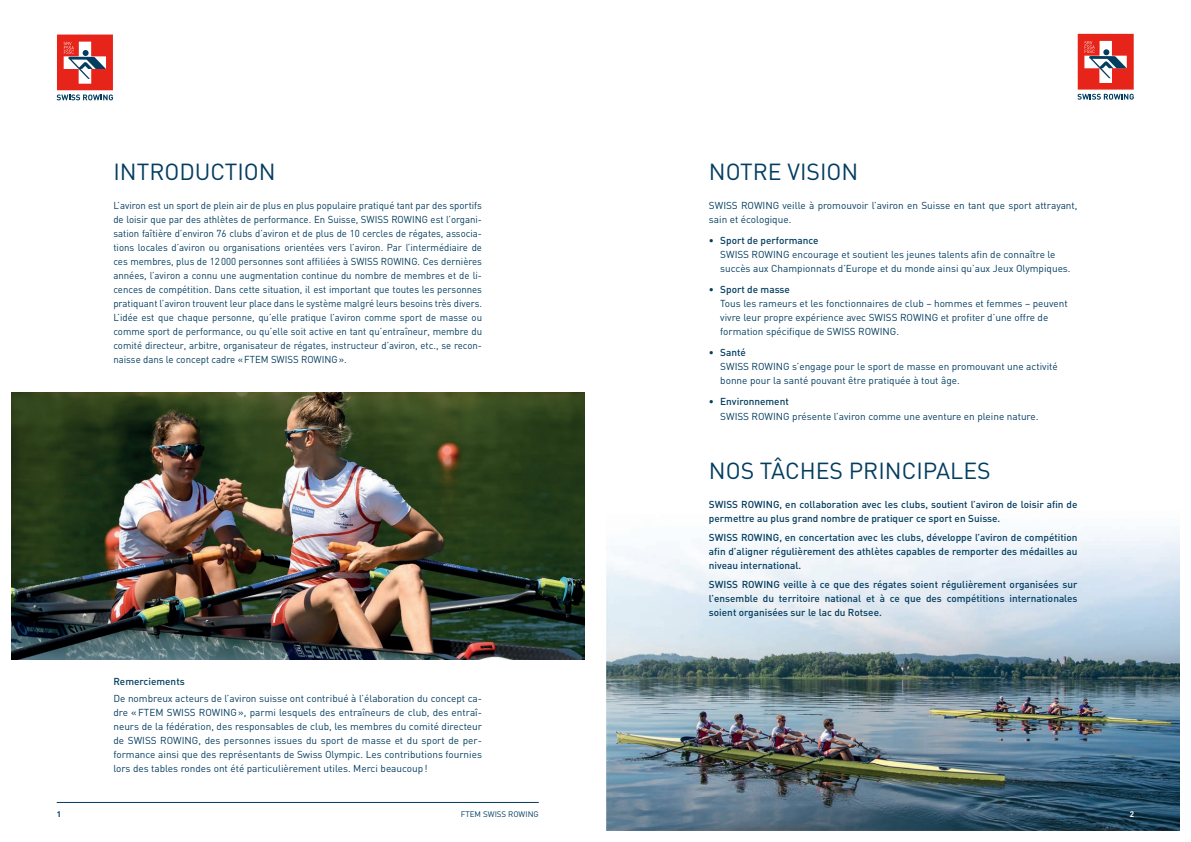
<style>
.page{position:relative;width:1191px;height:842px;background:#fff}
.page>*{position:absolute;margin:0;border:0;box-sizing:border-box;transform-origin:0 0}
.t1{font:23px "DIN";color:#033d60}
.t2{font:10px/14px "DIN";color:#033d60}
.t3{font:10px/14px "DIN";color:#033d60;text-align:justify;scale:.96 1}
.t4{font:500 10px/14px "DIN";color:#033d60;text-align:justify}
.t5{font:8px "DIN";color:#033d60}
.t6{font:700 8px "DIN";color:#033d60}
.t7{font:700 8px "DIN";color:#fff}
</style>
<div class="page">
<img style="left:607px;top:533px;width:572px;height:298px">
<hr style="left:57px;top:802px;width:482px;height:1px;background:#033d60">
<svg style="left:57px;top:35px;width:56px;height:65px"></svg>
<img style="left:11px;top:393px;width:573px;height:266px">
<svg style="left:1077px;top:34px;width:56px;height:66px"></svg>
<h1 class="t1" style="left:113px;top:157px;width:164px">INTRODUCTION</h1>
<p class="t3" style="left:113px;top:198px;width:385px">L’aviron est un sport de plein air de plus en plus populaire pratiqué tant par des sportifs de loisir que par des athlètes de performance. En Suisse, SWISS ROWING est l’organi&shy;sation faîtière d’environ 76 clubs d’aviron et de plus de 10 cercles de régates, associa&shy;tions locales d’aviron ou organisations orientées vers l’aviron. Par l’intermédiaire de ces membres, plus de 12 000 personnes sont affiliées à SWISS ROWING. Ces dernières années, l’aviron a connu une augmentation continue du nombre de membres et de li&shy;cences de compétition. Dans cette situation, il est important que toutes les personnes pratiquant l’aviron trouvent leur place dans le système malgré leurs besoins très divers.<br>L’idée est que chaque personne, qu’elle pratique l’aviron comme sport de masse ou comme sport de performance, ou qu’elle soit active en tant qu’entraîneur, membre du comité directeur, arbitre, organisateur de régates, instructeur d’aviron, etc., se recon&shy;naisse dans le concept cadre « FTEM SWISS ROWING ».</p>
<p class="t4" style="left:113px;top:674px;width:73px">Remerciements</p>
<p class="t2" style="left:113px;top:692px;width:370px;text-align:justify">De nombreux acteurs de l’aviron suisse ont contribué à l’élaboration du concept ca&shy;dre « FTEM SWISS ROWING », parmi lesquels des entraîneurs de club, des entraî&shy;neurs de la fédération, des responsables de club, les membres du comité directeur de SWISS ROWING, des personnes issues du sport de masse et du sport de per&shy;formance ainsi que des représentants de Swiss Olympic. Les contributions fournies lors des tables rondes ont été particulièrement utiles. Merci beaucoup !</p>
<p class="t6" style="left:57px;top:809px;width:6px">1</p>
<p class="t5" style="left:461px;top:809px;width:79px">FTEM SWISS ROWING</p>
<h1 class="t1" style="left:709px;top:157px;width:151px">NOTRE VISION</h1>
<p class="t2" style="left:709px;top:198px;width:370px">SWISS ROWING veille à promouvoir l’aviron en Suisse en tant que sport attrayant, sain et écologique.</p>
<p class="t4" style="left:709px;top:233px;width:111px">• Sport de performance</p>
<p class="t2" style="left:720px;top:247px;width:352px">SWISS ROWING encourage et soutient les jeunes talents afin de connaître le succès aux Championnats d’Europe et du monde ainsi qu’aux Jeux Olympiques.</p>
<p class="t4" style="left:709px;top:282px;width:83px">• Sport de masse</p>
<p class="t2" style="left:720px;top:296px;width:349px">Tous les rameurs et les fonctionnaires de club – hommes et femmes – peuvent vivre leur propre expérience avec SWISS ROWING et profiter d’une offre de formation spécifique de SWISS ROWING.</p>
<p class="t4" style="left:709px;top:345px;width:39px">• Santé</p>
<p class="t2" style="left:720px;top:359px;width:339px">SWISS ROWING s’engage pour le sport de masse en promouvant une activité bonne pour la santé pouvant être pratiquée à tout âge.</p>
<p class="t4" style="left:709px;top:394px;width:81px">• Environnement</p>
<p class="t2" style="left:720px;top:409px;width:320px">SWISS ROWING présente l’aviron comme une aventure en pleine nature.</p>
<h1 class="t1" style="left:709px;top:456px;width:283px">NOS TÂCHES PRINCIPALES</h1>
<p class="t4" style="left:709px;top:497px;width:370px">SWISS ROWING, en collaboration avec les clubs, soutient l’aviron de loisir afin de permettre au plus grand nombre de pratiquer ce sport en Suisse.</p>
<p class="t4" style="left:709px;top:530px;width:370px">SWISS ROWING, en concertation avec les clubs, développe l’aviron de compétition afin d’aligner régulièrement des athlètes capables de remporter des médailles au niveau international.</p>
<p class="t4" style="left:709px;top:577px;width:370px">SWISS ROWING veille à ce que des régates soient régulièrement organisées sur l’ensemble du territoire national et à ce que des compétitions internationales soient organisées sur le lac du Rotsee.</p>
<p class="t7" style="left:1130px;top:809px;width:6px">2</p>
</div>
